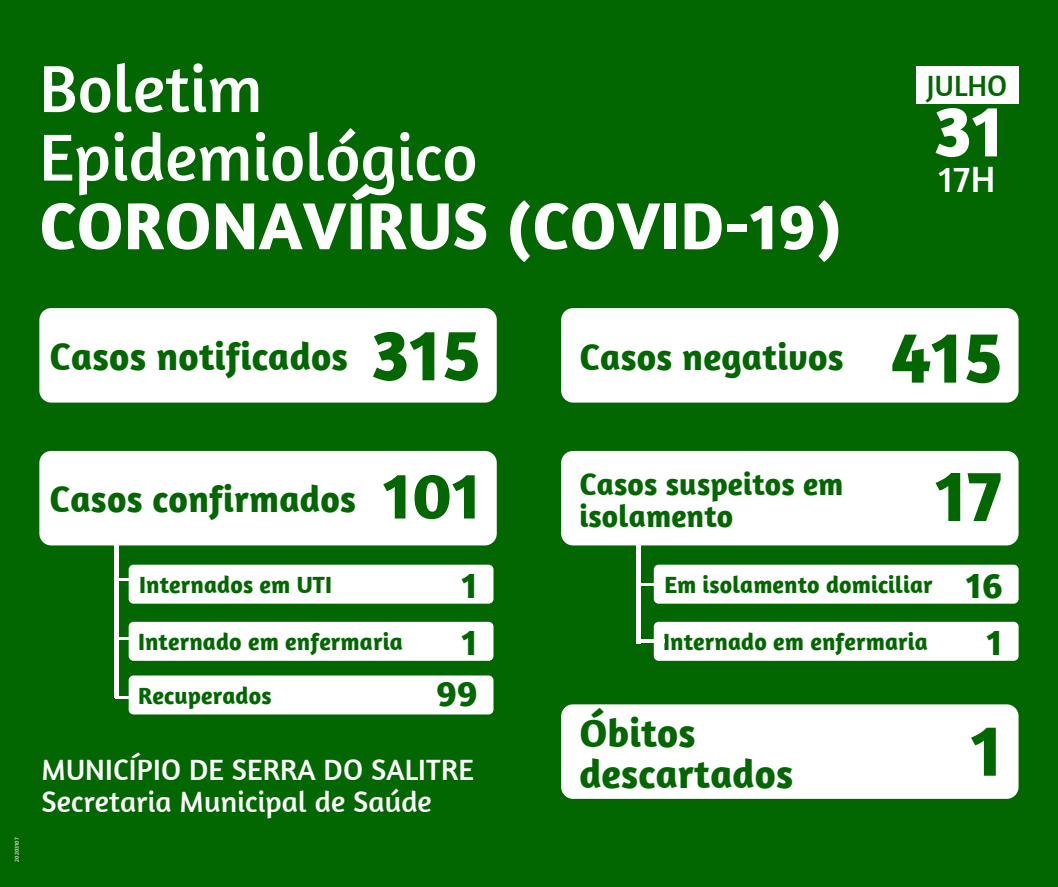
<style>
.page{position:relative;width:1058px;height:887px;background:#fff}
.page>*{position:absolute;margin:0;border:0;box-sizing:border-box;transform-origin:0 0}
.t1{font:700 75px "Amaranth";letter-spacing:.005em;color:#036701}
.t2{font:700 75px "Amaranth";color:#fff}
.t3{font:67.5px/68.6px "Amaranth";letter-spacing:.005em;color:#fff}
.t4{font:700 67.5px "Amaranth";letter-spacing:.005em;color:#fff}
.t5{font:700 67.5px "Amaranth";color:#036701}
.t6{font:700 40.5px/41px "Amaranth";letter-spacing:.005em;color:#036701}
.t7{font:700 39px "Amaranth";letter-spacing:.005em;color:#036701}
.t8{font:700 37.5px/57.2px "Amaranth";letter-spacing:.005em;color:#036701;text-align:center}
.t9{font:37.5px "Amaranth";color:#fff}
.t10{font:700 31.5px/32.1px "Amaranth";letter-spacing:.005em;color:#036701}
.t11{font:30px/31.5px "Amaranth";letter-spacing:.005em;color:#fff}
.t12{font:30px "Amaranth";letter-spacing:.005em;color:#036701}
.t13{font:700 24px "Amaranth";letter-spacing:.005em;color:#036701}
.t14{font:6px "Amaranth";letter-spacing:.005em;color:#d9d9d9}
</style>
<div class="page">
<div style="left:0;top:0;width:1058px;height:886px;background:#036701"></div>
<div style="left:915px;top:66px;width:103px;height:38px;background:#fff"></div>
<div style="left:39px;top:308px;width:458px;height:94px;background:#fff;border-radius:12px"></div>
<hr style="left:114px;top:471px;width:4px;height:226px;background:#fff">
<div style="left:39px;top:451px;width:458px;height:94px;background:#fff;border-radius:12px"></div>
<div style="left:636px;top:531px;width:5px;height:112px;background:#fff"></div>
<div style="left:561px;top:451px;width:457px;height:94px;background:#fff;border-radius:12px"></div>
<div style="left:561px;top:308px;width:457px;height:94px;background:#fff;border-radius:12px"></div>
<div style="left:561px;top:704px;width:457px;height:94px;background:#fff;border-radius:12px"></div>
<hr style="left:116px;top:636px;width:27px;height:3px;background:#fff">
<hr style="left:115px;top:696px;width:27px;height:3px;background:#fff">
<hr style="left:115px;top:578px;width:27px;height:3px;background:#fff">
<div style="left:129px;top:564px;width:364px;height:39px;background:#fff;border-radius:5px"></div>
<div style="left:129px;top:621px;width:364px;height:39px;background:#fff;border-radius:5px"></div>
<div style="left:129px;top:675px;width:364px;height:39px;background:#fff;border-radius:5px"></div>
<div style="left:653px;top:564px;width:365px;height:39px;background:#fff;border-radius:5px"></div>
<div style="left:653px;top:621px;width:365px;height:39px;background:#fff;border-radius:5px"></div>
<hr style="left:639px;top:583px;width:24px;height:3px;background:#fff">
<hr style="left:640px;top:639px;width:24px;height:4px;background:#fff">
<h2 class="t3" style="left:39px;top:53px;width:439px">Boletim<br>Epidemiológico</h2>
<h2 class="t4" style="left:39px;top:183px;width:804px">CORONAVÍRUS (COVID-19)</h2>
<h3 class="t7" style="left:50px;top:332px;width:300px">Casos notificados</h3>
<h1 class="t1" style="left:371px;top:307px;width:111px">315</h1>
<h3 class="t8" style="left:579px;top:327px;width:266px">Casos negativos</h3>
<p class="t12" style="left:926px;top:66px;width:82px">JULHO</p>
<h1 class="t2" style="left:933px;top:83px;width:72px">31</h1>
<h3 class="t9" style="left:938px;top:155px;width:58px">17H</h3>
<h1 class="t1" style="left:891px;top:309px;width:113px">415</h1>
<p class="t14" style="left:13px;top:861px;width:26px;rotate:-90deg">20203107</p>
<h3 class="t8" style="left:50px;top:469px;width:308px">Casos confirmados</h3>
<h3 class="t10" style="left:579px;top:467px;width:265px">Casos suspeitos em isolamento</h3>
<h2 class="t5" style="left:383px;top:452px;width:99px">101</h2>
<h1 class="t1" style="left:935px;top:448px;width:69px">17</h1>
<p class="t13" style="left:139px;top:569px;width:194px">Internados em UTI</p>
<h3 class="t8" style="left:462px;top:555px;width:17px">1</h3>
<p class="t13" style="left:138px;top:626px;width:266px">Internado em enfermaria</p>
<h3 class="t8" style="left:462px;top:612px;width:17px">1</h3>
<p class="t13" style="left:138px;top:680px;width:135px">Recuperados</p>
<h3 class="t8" style="left:436px;top:663px;width:43px">99</h3>
<p class="t11" style="left:42px;top:753px;width:433px">MUNICÍPIO DE SERRA DO SALITRE<br>Secretaria Municipal de Saúde</p>
<p class="t13" style="left:664px;top:569px;width:270px">Em isolamento domiciliar</p>
<p class="t13" style="left:663px;top:626px;width:266px">Internado em enfermaria</p>
<h3 class="t6" style="left:579px;top:711px;width:215px">Óbitos descartados</h3>
<h3 class="t8" style="left:966px;top:555px;width:38px">16<br>1</h3>
<h1 class="t1" style="left:971px;top:702px;width:33px">1</h1>
</div>
